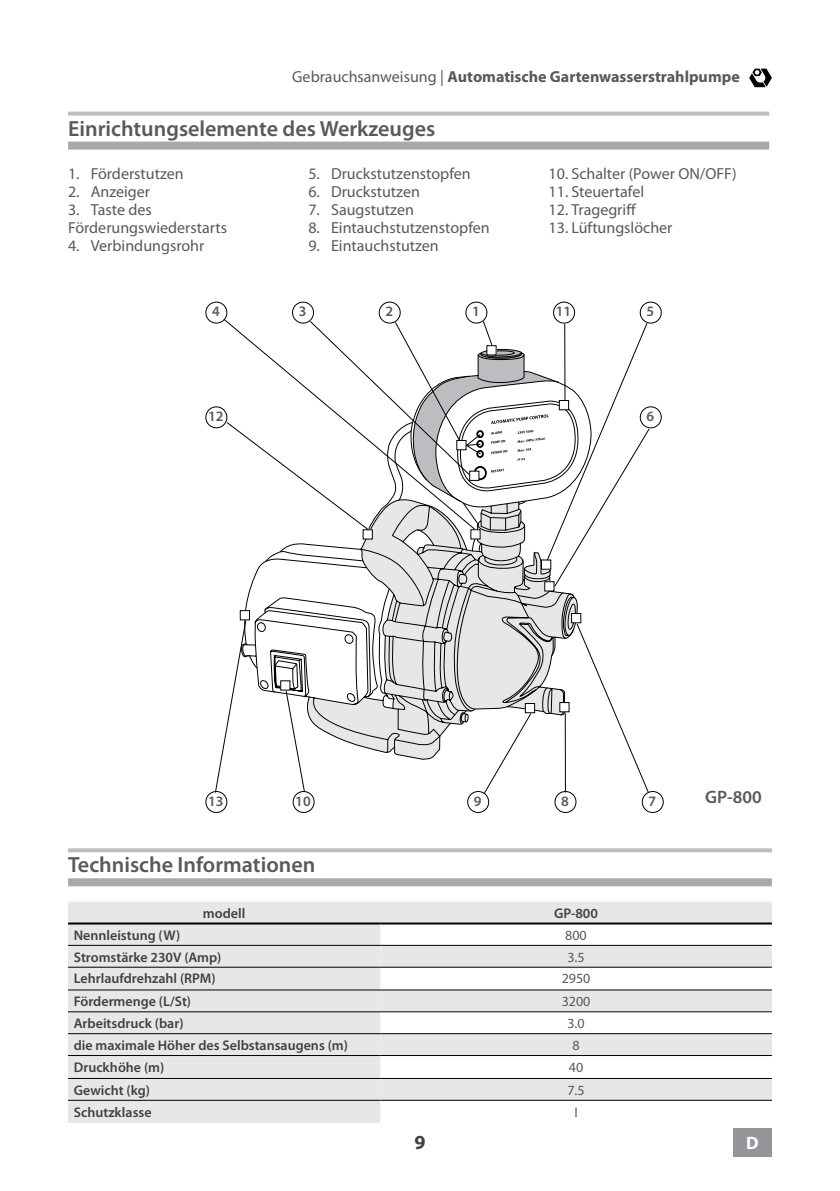
<style>
.page{position:relative;width:840px;height:1191px;background:#fff}
.page>*{position:absolute;margin:0;border:0;box-sizing:border-box;transform-origin:0 0}
.t1{font:600 22px "Myriad Pro";color:#58595b}
.t2{font:700 20px "Myriad Pro";color:#414142}
.t3{font:600 18px "Myriad Pro";color:#58595b}
.t4{font:700 18px "Myriad Pro";color:#fff}
.t5{font:16px/18px "Myriad Pro";color:#58595b}
.t6{font:700 16px "Myriad Pro";color:#58595b}
.t7{font:600 14.4px "Myriad Pro";color:#58595b}
.t8{font:600 14px "Myriad Pro";color:#414142}
.t9{font:14px "Myriad Pro";color:#58595b}
.s1{font-weight:400}
</style>
<div class="page">
<svg style="left:245px;top:587px;width:332px;height:165px"></svg>
<div style="left:205px;top:302px;width:22px;height:21px;border:1px solid #000;border-radius:50%"></div>
<div style="left:205px;top:791px;width:22px;height:22px;border:1px solid #000;border-radius:50%"></div>
<div style="left:240px;top:610px;width:9px;height:10px;background:#fff"></div>
<div style="left:240px;top:610px;width:10px;height:10px;border:1px solid #000"></div>
<svg style="left:214px;top:620px;width:32px;height:173px"></svg>
<div style="left:465px;top:302px;width:22px;height:21px;border:1px solid #000;border-radius:50%"></div>
<div style="left:292px;top:302px;width:22px;height:21px;border:1px solid #000;border-radius:50%"></div>
<div style="left:553px;top:302px;width:21px;height:21px;border:1px solid #000;border-radius:50%"></div>
<div style="left:378px;top:302px;width:22px;height:21px;border:1px solid #000;border-radius:50%"></div>
<div style="left:571px;top:613px;width:9px;height:10px;background:#fff"></div>
<div style="left:571px;top:613px;width:10px;height:10px;border:1px solid #000"></div>
<svg style="left:575px;top:623px;width:74px;height:169px"></svg>
<div style="left:641px;top:791px;width:22px;height:22px;border:1px solid #000;border-radius:50%"></div>
<div style="left:639px;top:302px;width:22px;height:21px;border:1px solid #000;border-radius:50%"></div>
<div style="left:544px;top:582px;width:9px;height:9px;background:#fff"></div>
<div style="left:639px;top:406px;width:22px;height:22px;border:1px solid #000;border-radius:50%"></div>
<div style="left:292px;top:791px;width:22px;height:22px;border:1px solid #000;border-radius:50%"></div>
<div style="left:280px;top:681px;width:10px;height:9px;background:#fff"></div>
<div style="left:280px;top:680px;width:10px;height:10px;border:1px solid #000"></div>
<svg style="left:285px;top:690px;width:20px;height:102px"></svg>
<div style="left:467px;top:791px;width:22px;height:22px;border:1px solid #000;border-radius:50%"></div>
<div style="left:525px;top:703px;width:9px;height:9px;background:#fff"></div>
<div style="left:524px;top:703px;width:10px;height:10px;border:1px solid #000"></div>
<svg style="left:483px;top:712px;width:48px;height:82px"></svg>
<div style="left:554px;top:791px;width:22px;height:22px;border:1px solid #000;border-radius:50%"></div>
<div style="left:559px;top:702px;width:9px;height:10px;background:#fff"></div>
<div style="left:559px;top:702px;width:10px;height:10px;border:1px solid #000"></div>
<hr style="left:564px;top:712px;width:1px;height:80px;background:#000">
<div style="left:205px;top:406px;width:22px;height:22px;border:1px solid #000;border-radius:50%"></div>
<svg style="left:226px;top:320px;width:424px;height:267px"></svg>
<svg style="left:749px;top:69px;width:22px;height:18px"></svg>
<div style="left:732px;top:1128px;width:39px;height:28px;background:#939598"></div>
<div style="left:68px;top:142px;width:700px;height:8px;background:#a7a9ac"></div>
<svg style="left:68px;top:112px;width:700px;height:4px;fill:#bcbdc0"></svg>
<div style="left:68px;top:878px;width:703px;height:8px;background:#a7a9ac"></div>
<svg style="left:68px;top:848px;width:703px;height:4px;fill:#bcbdc0"></svg>
<svg style="left:68px;top:902px;width:703px;height:221px;fill:#e6e7e8"></svg>
<svg style="left:380px;top:946px;width:391px;height:154px;fill:#e6e7e8"></svg>
<hr style="left:68px;top:922px;width:312px;height:2px;background:#000">
<hr style="left:380px;top:922px;width:391px;height:2px;background:#000">
<hr style="left:68px;top:945px;width:312px;height:1px;background:#000">
<hr style="left:380px;top:945px;width:391px;height:1px;background:#000">
<hr style="left:68px;top:967px;width:312px;height:1px;background:#000">
<hr style="left:380px;top:967px;width:391px;height:1px;background:#000">
<hr style="left:68px;top:989px;width:312px;height:1px;background:#000">
<hr style="left:380px;top:989px;width:391px;height:1px;background:#000">
<hr style="left:68px;top:1011px;width:312px;height:1px;background:#000">
<hr style="left:380px;top:1011px;width:391px;height:1px;background:#000">
<hr style="left:68px;top:1033px;width:312px;height:1px;background:#000">
<hr style="left:380px;top:1033px;width:391px;height:1px;background:#000">
<hr style="left:68px;top:1055px;width:312px;height:1px;background:#000">
<hr style="left:380px;top:1055px;width:391px;height:1px;background:#000">
<hr style="left:68px;top:1078px;width:312px;height:1px;background:#000">
<hr style="left:380px;top:1078px;width:391px;height:1px;background:#000">
<hr style="left:68px;top:1100px;width:312px;height:1px;background:#000">
<hr style="left:380px;top:1100px;width:391px;height:1px;background:#000">
<p class="t6" style="left:292px;top:66px;width:449px"><span class="s1">Gebrauchsanweisung |</span> Аutomatische Gartenwasserstrahlpumpe</p>
<h1 class="t1" style="left:68px;top:114px;width:368px">Einrichtungselemente des Werkzeuges</h1>
<p class="t5" style="left:68px;top:164px;width:117px">1. Förderstutzen</p>
<p class="t5" style="left:68px;top:182px;width:83px">2. Anzeiger</p>
<p class="t5" style="left:68px;top:200px;width:160px">3. Taste des<br>Förderungswiederstarts</p>
<p class="t5" style="left:68px;top:236px;width:138px">4. Verbindungsrohr</p>
<p class="t5" style="left:308px;top:164px;width:164px">5. Druckstutzenstopfen</p>
<p class="t5" style="left:308px;top:182px;width:113px">6. Druckstutzen</p>
<p class="t5" style="left:308px;top:200px;width:107px">7. Saugstutzen</p>
<p class="t5" style="left:308px;top:218px;width:183px">8. Eintauchstutzenstopfen</p>
<p class="t5" style="left:308px;top:236px;width:132px">9. Eintauchstutzen</p>
<p class="t5" style="left:548px;top:164px;width:189px">10. Schalter (Power ON/OFF)</p>
<p class="t5" style="left:548px;top:182px;width:97px">11. Steuertafel</p>
<p class="t5" style="left:548px;top:200px;width:89px">12. Tragegriff</p>
<p class="t5" style="left:548px;top:218px;width:125px">13. Lüftungslöcher</p>
<p class="t7" style="left:212px;top:302px;width:9px">4</p>
<p class="t7" style="left:208px;top:407px;width:17px">12</p>
<p class="t7" style="left:298px;top:302px;width:9px">3</p>
<p class="t7" style="left:385px;top:302px;width:9px">2</p>
<p class="t7" style="left:472px;top:302px;width:9px">1</p>
<p class="t7" style="left:555px;top:302px;width:17px">11</p>
<p class="t7" style="left:646px;top:302px;width:9px">5</p>
<p class="t7" style="left:646px;top:407px;width:9px">6</p>
<p class="t7" style="left:208px;top:791px;width:17px">13</p>
<p class="t3" style="left:705px;top:785px;width:58px">GP-800</p>
<p class="t7" style="left:295px;top:791px;width:17px">10</p>
<p class="t7" style="left:473px;top:791px;width:9px">9</p>
<p class="t7" style="left:561px;top:791px;width:9px">8</p>
<p class="t7" style="left:648px;top:791px;width:9px">7</p>
<h1 class="t1" style="left:68px;top:851px;width:248px">Technische Informationen</h1>
<p class="t8" style="left:203px;top:904px;width:44px">modell</p>
<p class="t8" style="left:553px;top:904px;width:45px">GP-800</p>
<p class="t8" style="left:74px;top:926px;width:108px">Nennleistung (W)</p>
<p class="t9" style="left:565px;top:926px;width:23px">800</p>
<p class="t8" style="left:74px;top:948px;width:149px">Stromstärke 230V (Amp)</p>
<p class="t9" style="left:567px;top:948px;width:19px">3.5</p>
<p class="t8" style="left:74px;top:969px;width:143px">Lehrlaufdrehzahl (RPM)</p>
<p class="t9" style="left:561px;top:970px;width:30px">2950</p>
<p class="t8" style="left:74px;top:992px;width:119px">Fördermenge (L/St)</p>
<p class="t9" style="left:561px;top:992px;width:30px">3200</p>
<p class="t8" style="left:74px;top:1014px;width:111px">Arbeitsdruck (bar)</p>
<p class="t9" style="left:567px;top:1014px;width:19px">3.0</p>
<p class="t8" style="left:74px;top:1036px;width:275px">die maximale Höher des Selbstansaugens (m)</p>
<p class="t9" style="left:572px;top:1036px;width:9px">8</p>
<p class="t8" style="left:74px;top:1058px;width:92px">Druckhöhe (m)</p>
<p class="t9" style="left:568px;top:1058px;width:16px">40</p>
<p class="t8" style="left:74px;top:1081px;width:78px">Gewicht (kg)</p>
<p class="t9" style="left:567px;top:1081px;width:19px">7.5</p>
<p class="t8" style="left:74px;top:1102px;width:79px">Schutzklasse</p>
<p class="t9" style="left:574px;top:1103px;width:5px">I</p>
<p class="t2" style="left:414px;top:1129px;width:13px">9</p>
<p class="t4" style="left:745px;top:1131px;width:14px">D</p>
</div>
